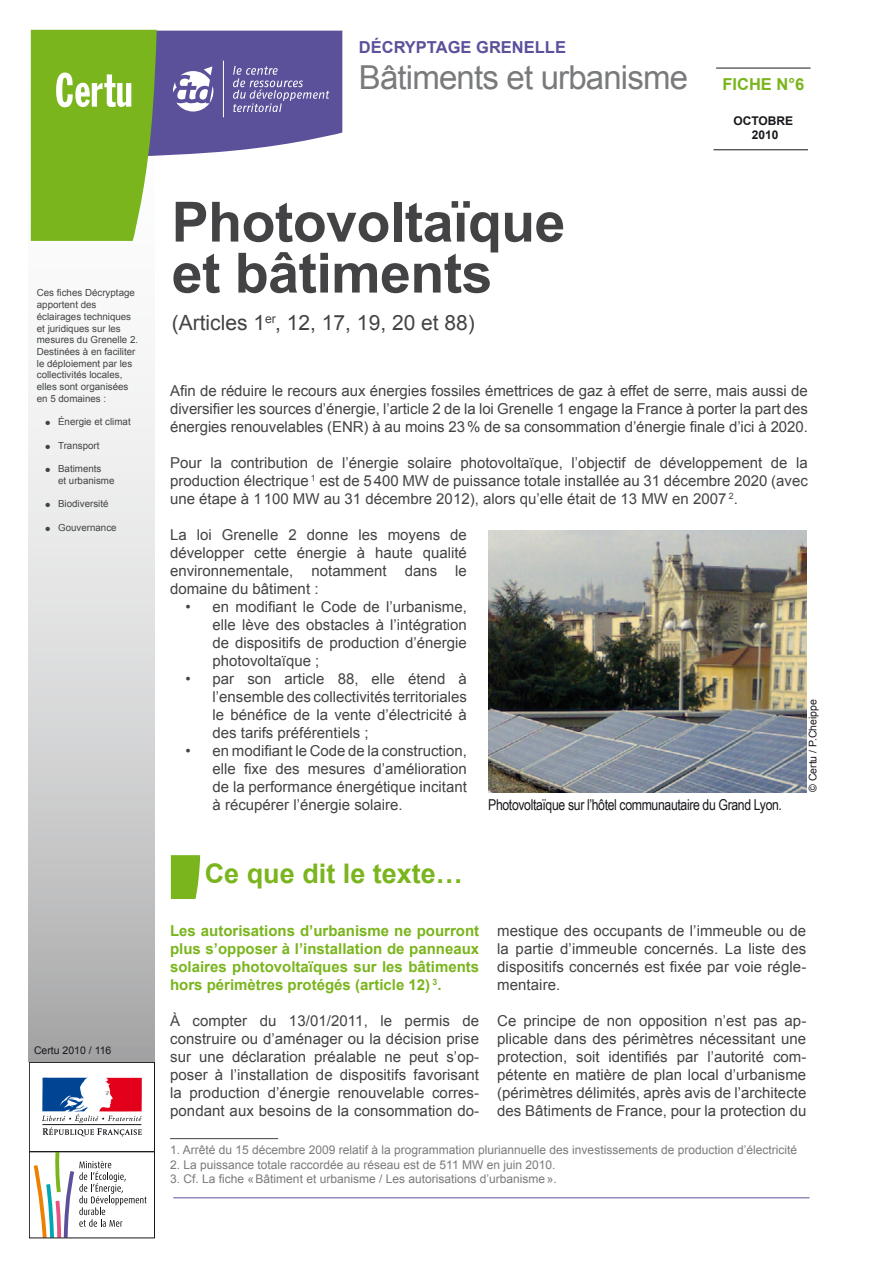
<style>
.page{position:relative;width:893px;height:1263px;background:#fff}
.page>*{position:absolute;margin:0;border:0;box-sizing:border-box;transform-origin:0 0}
.t1{font:700 55.5px/51px "Arial";letter-spacing:-.01em;color:#434345}
.t2{font:33px "Arial";letter-spacing:-.025em;color:#797a7c}
.t3{font:700 27px "Arial";color:#7ab51d}
.t4{font:21px "Arial";color:#434345}
.t5{font:700 16.5px "Arial";color:#5b519a}
.t6{font:700 16.5px "Arial";color:#7ab51d}
.t7{font:15px/18px "Arial";color:#434345;text-align:justify}
.t8{font:700 15px/18px "Arial";color:#7ab51d;text-align:justify}
.t9{font:15px "Arial Narrow";letter-spacing:-.025em;color:#1a171c}
.t10{font:12px "Arial";color:#797a7c}
.t11{font:700 12px/14.4px "Arial";color:#1a171c;text-align:center}
.t12{font:10.5px "Arial";color:#1a171c}
.t13{font:9.75px/11.7px "Arial";color:#434345}
</style>
<div class="page">
<hr style="left:173px;top:1197px;width:636px;height:1px;background:#5b519a">
<svg style="left:29px;top:30px;width:126px;height:1031px"></svg>
<div style="left:29px;top:1062px;width:126px;height:90px;border:1px solid #1a171c"></div>
<svg style="left:42px;top:1077px;width:100px;height:59px"></svg>
<div style="left:29px;top:1151px;width:126px;height:87px;border:1px solid #1a171c"></div>
<svg style="left:32px;top:1150px;width:115px;height:88px"></svg>
<svg style="left:31px;top:30px;width:311px;height:211px"></svg>
<hr style="left:716px;top:68px;width:94px;height:1px;background:#1a171c">
<hr style="left:713px;top:149px;width:95px;height:1px;background:#1a171c">
<svg style="left:171px;top:855px;width:29px;height:43px"></svg>
<hr style="left:170px;top:1138px;width:108px;height:1px;background:#434345">
<img style="left:488px;top:530px;width:318px;height:262px">
<p class="t13" style="left:37px;top:287px;width:103px">Ces fiches Décryptage apportent des éclairages techniques et juridiques sur les mesures du Grenelle 2.<br>Destinées à en faciliter le déploiement par les collectivités locales, elles sont organisées en 5 domaines :</p>
<p class="t13" style="left:45px;top:416px;width:87px">● Énergie et climat</p>
<p class="t13" style="left:45px;top:439px;width:56px">● Transport</p>
<p class="t13" style="left:58px;top:463px;width:58px;text-indent:-13px">● Batiments<br>et urbanisme</p>
<p class="t13" style="left:45px;top:498px;width:65px">● Biodiversité</p>
<p class="t13" style="left:45px;top:521px;width:73px">● Gouvernance</p>
<p class="t12" style="left:34px;top:1043px;width:79px">Certu 2010 / 116</p>
<p class="t5" style="left:359px;top:36px;width:209px">DÉCRYPTAGE GRENELLE</p>
<p class="t2" style="left:359px;top:56px;width:331px">Bâtiments et urbanisme</p>
<p class="t1" style="left:172px;top:198px;width:395px">Photovoltaïque et bâtiments</p>
<p class="t4" style="left:172px;top:309px;width:305px">(Articles 1<sup>er</sup>, 12, 17, 19, 20 et 88)</p>
<p class="t6" style="left:722px;top:74px;width:83px">FICHE N°6</p>
<p class="t11" style="left:733px;top:114px;width:61px">OCTOBRE<br>2010</p>
<p class="t7" style="left:170px;top:382px;width:639px">Afin de réduire le recours aux énergies fossiles émettrices de gaz à effet de serre, mais aussi de diversifier les sources d’énergie, l’article 2 de la loi Grenelle 1 engage la France à porter la part des énergies renouvelables (ENR) à au moins 23% de sa consommation d’énergie finale d’ici à 2020.</p>
<p class="t7" style="left:170px;top:454px;width:639px">Pour la contribution de l’énergie solaire photovoltaïque, l’objectif de développement de la production électrique <sup>1</sup> est de 5400 MW de puissance totale installée au 31 décembre 2020 (avec une étape à 1100 MW au 31 décembre 2012), alors qu’elle était de 13 MW en 2007 <sup>2</sup>.</p>
<p class="t7" style="left:170px;top:526px;width:298px">La loi Grenelle 2 donne les moyens de développer cette énergie à haute qualité environnementale, notamment dans le domaine du bâtiment :</p>
<p class="t7" style="left:213px;top:598px;width:256px;text-indent:-27px">• en modifiant le Code de l’urbanisme, elle lève des obstacles à l’intégration de dispositifs de production d’énergie photovoltaïque ;</p>
<p class="t7" style="left:213px;top:670px;width:256px;text-indent:-27px">• par son article 88, elle étend à l’ensemble des collectivités territoriales le bénéfice de la vente d’électricité à des tarifs préférentiels ;</p>
<p class="t7" style="left:213px;top:742px;width:256px;text-indent:-27px">• en modifiant le Code de la construction, elle fixe des mesures d’amélioration de la performance énergétique incitant à récupérer l’énergie solaire.</p>
<p class="t12" style="left:806px;top:792px;width:94px;rotate:-90deg">© Certu / P.Cheippe</p>
<p class="t9" style="left:488px;top:793px;width:295px">Photovoltaïque sur l’hôtel communautaire du Grand Lyon.</p>
<p class="t3" style="left:205px;top:855px;width:260px">Ce que dit le texte…</p>
<p class="t8" style="left:170px;top:922px;width:311px">Les autorisations d’urbanisme ne pourront plus s’opposer à l’installation de panneaux solaires photovoltaïques sur les bâtiments hors périmètres protégés (article 12) <sup>3</sup>.</p>
<p class="t7" style="left:170px;top:1012px;width:311px">À compter du 13/01/2011, le permis de construire ou d’aménager ou la décision prise sur une déclaration préalable ne peut s’op&shy;poser à l’installation de dispositifs favorisant la production d’énergie renouvelable corres&shy;pondant aux besoins de la consommation do-</p>
<p class="t7" style="left:497px;top:922px;width:311px">mestique des occupants de l’immeuble ou de la partie d’immeuble concernés. La liste des dispositifs concernés est fixée par voie régle&shy;mentaire.</p>
<p class="t7" style="left:497px;top:1012px;width:311px">Ce principe de non opposition n’est pas ap&shy;plicable dans des périmètres nécessitant une protection, soit identifiés par l’autorité com&shy;pétente en matière de plan local d’urbanisme (périmètres délimités, après avis de l’architecte des Bâtiments de France, pour la protection du</p>
<p class="t10" style="left:170px;top:1142px;width:628px">1. Arrêté du 15 décembre 2009 relatif à la programmation pluriannuelle des investissements de production d’électricité</p>
<p class="t10" style="left:170px;top:1156px;width:387px">2. La puissance totale raccordée au réseau est de 511 MW en juin 2010.</p>
<p class="t10" style="left:170px;top:1171px;width:388px">3. Cf. La fiche «Bâtiment et urbanisme / Les autorisations d’urbanisme».</p>
</div>
